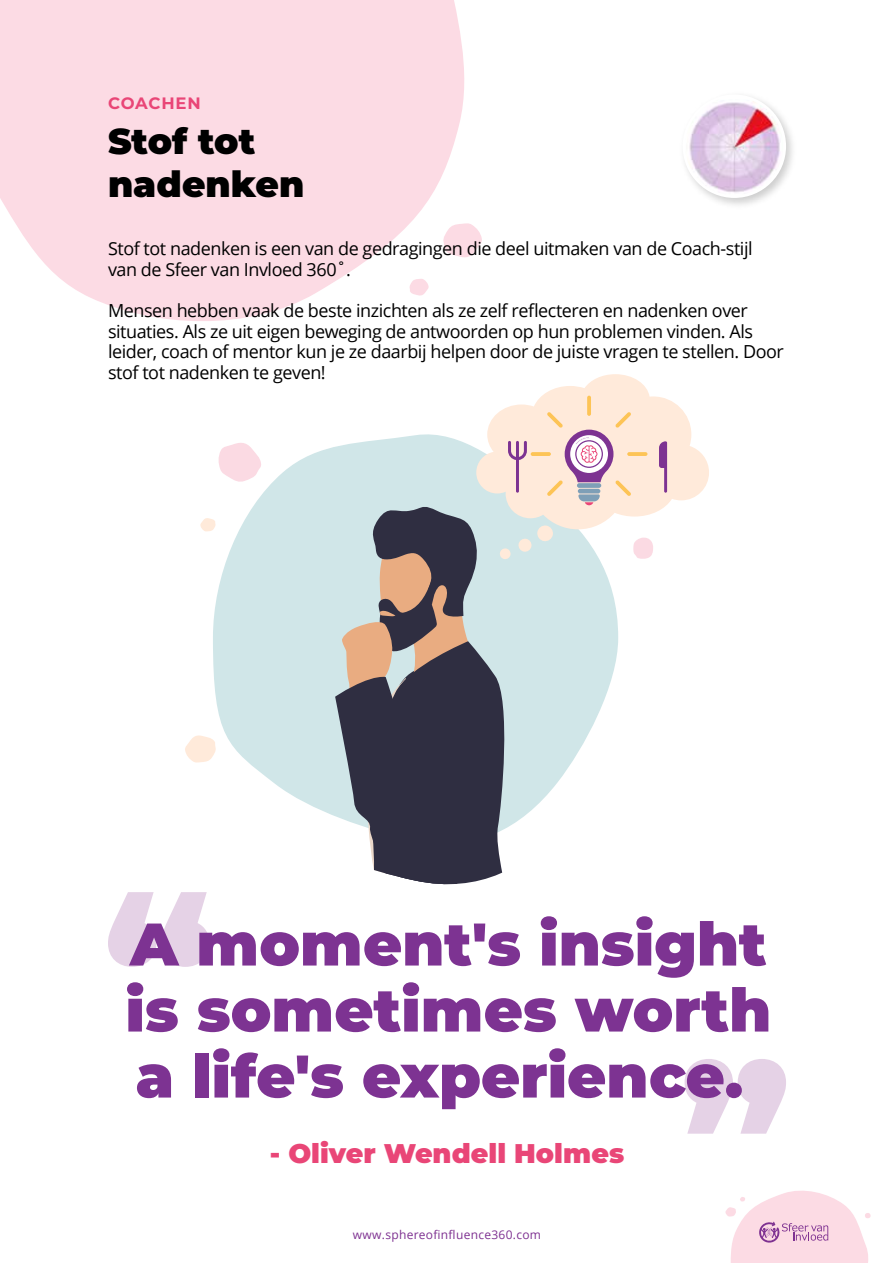
<style>
.page{position:relative;width:893px;height:1263px;background:#fff}
.page>*{position:absolute;margin:0;border:0;box-sizing:border-box;transform-origin:0 0}
.t1{font:900 60px/66px "Montserrat";color:#7d3392;text-align:justify}
.t2{font:900 36px/43.2px "Montserrat";color:#000}
.t3{font:900 27px "Montserrat";color:#e94677}
.t4{font:18px/20.5px "Open Sans";letter-spacing:-.025em;color:#000}
.t5{font:700 16.5px "Montserrat";letter-spacing:.045em;color:#e94677}
.t6{font:12px "Open Sans";letter-spacing:.025em;color:#7e3191}
</style>
<div class="page">
<svg style="left:0;top:0;width:465px;height:321px;background:#fcdfe7"></svg>
<svg style="left:443px;top:223px;width:39px;height:36px"></svg>
<svg style="left:409px;top:278px;width:20px;height:18px"></svg>
<svg style="left:108px;top:892px;width:101px;height:75px"></svg>
<svg style="left:685px;top:1059px;width:101px;height:75px"></svg>
<img style="left:706px;top:99px;width:87px;height:106px">
<div style="left:683px;top:94px;width:103px;height:104px;background:#fff;border-radius:52px"></div>
<img style="left:685px;top:100px;width:98px;height:94px">
<svg style="left:213px;top:446px;width:124px;height:370px;fill:#d0e6e8"></svg>
<svg style="left:218px;top:443px;width:44px;height:40px"></svg>
<svg style="left:185px;top:734px;width:31px;height:29px"></svg>
<svg style="left:200px;top:517px;width:16px;height:15px"></svg>
<svg style="left:337px;top:374px;width:372px;height:511px"></svg>
<svg style="left:725px;top:1190px;width:146px;height:73px"></svg>
<p class="t5" style="left:108px;top:91px;width:94px">COACHEN</p>
<h2 class="t2" style="left:108px;top:117px;width:198px">Stof tot nadenken</h2>
<p class="t4" style="left:108px;top:238px;width:646px">Stof tot nadenken is een van de gedragingen die deel uitmaken van de Coach-stijl van de Sfeer van Invloed 360˚.</p>
<p class="t4" style="left:108px;top:300px;width:677px">Mensen hebben vaak de beste inzichten als ze zelf reflecteren en nadenken over situaties. Als ze uit eigen beweging de antwoorden op hun problemen vinden. Als leider, coach of mentor kun je ze daarbij helpen door de juiste vragen te stellen. Door stof tot nadenken te geven!</p>
<h1 class="t1" style="left:125px;top:907px;width:647px">A moment's insight is sometimes worth a life's experience.</h1>
<h3 class="t3" style="left:270px;top:1133px;width:356px">- Oliver Wendell Holmes</h3>
<p class="t6" style="left:353px;top:1226px;width:190px">www.sphereofinfluence360.com</p>
</div>
